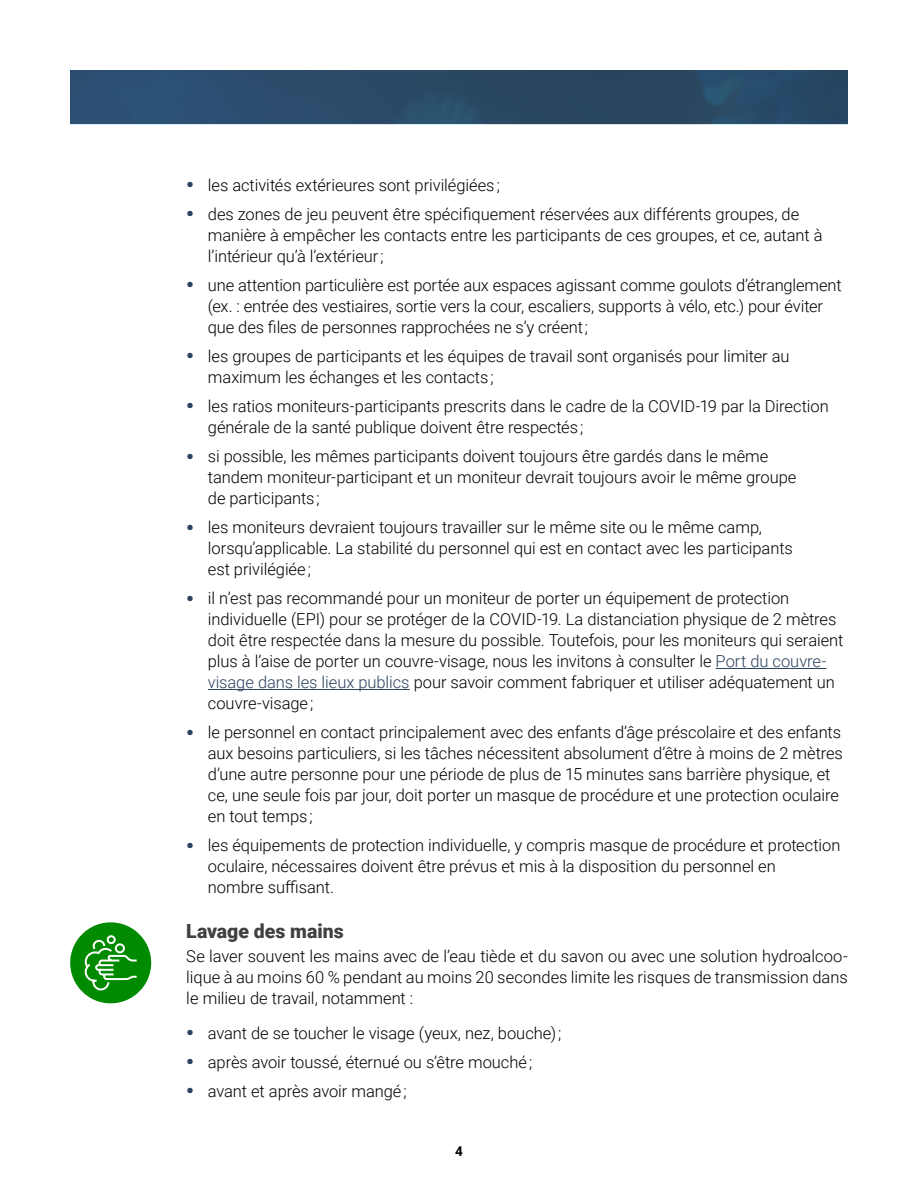
<style>
.page{position:relative;width:918px;height:1188px;background:#fff}
.page>*{position:absolute;margin:0;border:0;box-sizing:border-box;transform-origin:0 0}
.Sous-titre__H3{font:900 19.5px "Roboto";color:#414141}
.Texte_courant__P{font:300 16.5px/21px "Roboto";letter-spacing:-.005em;color:#000}
.t1{font:700 13.5px "Roboto";color:#000}
.s1{font-weight:900;font-size:21px;color:#2b425e}
.s2{color:#2b425e}
</style>
<div class="page">
<img style="left:70px;top:70px;width:778px;height:54px">
<hr style="left:716px;top:668px;width:110px;height:1px;background:#2b425e">
<hr style="left:208px;top:689px;width:202px;height:1px;background:#2b425e">
<div style="left:70px;top:922px;width:81px;height:81px;background:#008a00;border-radius:50%"></div>
<svg style="left:84px;top:935px;width:53px;height:56px"></svg>
<p class="Texte_courant__P" style="left:186px;top:174px;width:315px"><span class="s1">•</span> les activités extérieures sont privilégiées ;</p>
<p class="Texte_courant__P" style="left:208px;top:203px;width:616px;text-indent:-22px"><span class="s1">•</span> des zones de jeu peuvent être spécifiquement réservées aux différents groupes, de manière à empêcher les contacts entre les participants de ces groupes, et ce, autant à l’intérieur qu’à l’extérieur ;</p>
<p class="Texte_courant__P" style="left:208px;top:274px;width:635px;text-indent:-22px"><span class="s1">•</span> une attention particulière est portée aux espaces agissant comme goulots d’étranglement (ex. : entrée des vestiaires, sortie vers la cour, escaliers, supports à vélo, etc.) pour éviter que des files de personnes rapprochées ne s’y créent ;</p>
<p class="Texte_courant__P" style="left:208px;top:345px;width:583px;text-indent:-22px"><span class="s1">•</span> les groupes de participants et les équipes de travail sont organisés pour limiter au maximum les échanges et les contacts ;</p>
<p class="Texte_courant__P" style="left:208px;top:395px;width:622px;text-indent:-22px"><span class="s1">•</span> les ratios moniteurs-participants prescrits dans le cadre de la COVID-19 par la Direction générale de la santé publique doivent être respectés ;</p>
<p class="Texte_courant__P" style="left:208px;top:445px;width:590px;text-indent:-22px"><span class="s1">•</span> si possible, les mêmes participants doivent toujours être gardés dans le même tandem moniteur-participant et un moniteur devrait toujours avoir le même groupe de participants ;</p>
<p class="Texte_courant__P" style="left:208px;top:516px;width:586px;text-indent:-22px"><span class="s1">•</span> les moniteurs devraient toujours travailler sur le même site ou le même camp, lorsqu’applicable. La stabilité du personnel qui est en contact avec les participants est privilégiée ;</p>
<p class="Texte_courant__P" style="left:208px;top:587px;width:637px;text-indent:-22px"><span class="s1">•</span> il n’est pas recommandé pour un moniteur de porter un équipement de protection individuelle (EPI) pour se protéger de la COVID-19. La distanciation physique de 2 mètres doit être respectée dans la mesure du possible. Toutefois, pour les moniteurs qui seraient plus à l’aise de porter un couvre-visage, nous les invitons à consulter le <span class="s2">Port du couvre&shy;visage dans les lieux publics</span> pour savoir comment fabriquer et utiliser adéquatement un couvre-visage ;</p>
<p class="Texte_courant__P" style="left:208px;top:721px;width:637px;text-indent:-22px"><span class="s1">•</span> le personnel en contact principalement avec des enfants d’âge préscolaire et des enfants aux besoins particuliers, si les tâches nécessitent absolument d’être à moins de 2 mètres d’une autre personne pour une période de plus de 15 minutes sans barrière physique, et ce, une seule fois par jour, doit porter un masque de procédure et une protection oculaire en tout temps ;</p>
<p class="Texte_courant__P" style="left:208px;top:834px;width:634px;text-indent:-22px"><span class="s1">•</span> les équipements de protection individuelle, y compris masque de procédure et protection oculaire, nécessaires doivent être prévus et mis à la disposition du personnel en<br>nombre suffisant.</p>
<h3 class="Sous-titre__H3" style="left:186px;top:918px;width:159px">Lavage des mains</h3>
<p class="Texte_courant__P" style="left:186px;top:945px;width:663px;text-align:justify">Se laver souvent les mains avec de l’eau tiède et du savon ou avec une solution hydroalcoo&shy;lique à au moins 60 % pendant au moins 20 secondes limite les risques de transmission dans le milieu de travail, notamment :</p>
<p class="Texte_courant__P" style="left:186px;top:1022px;width:377px"><span class="s1">•</span> avant de se toucher le visage (yeux, nez, bouche) ;</p>
<p class="Texte_courant__P" style="left:186px;top:1051px;width:348px"><span class="s1">•</span> après avoir toussé, éternué ou s’être mouché ;</p>
<p class="Texte_courant__P" style="left:186px;top:1080px;width:222px"><span class="s1">•</span> avant et après avoir mangé ;</p>
<p class="t1" style="left:455px;top:1141px;width:9px">4</p>
</div>
